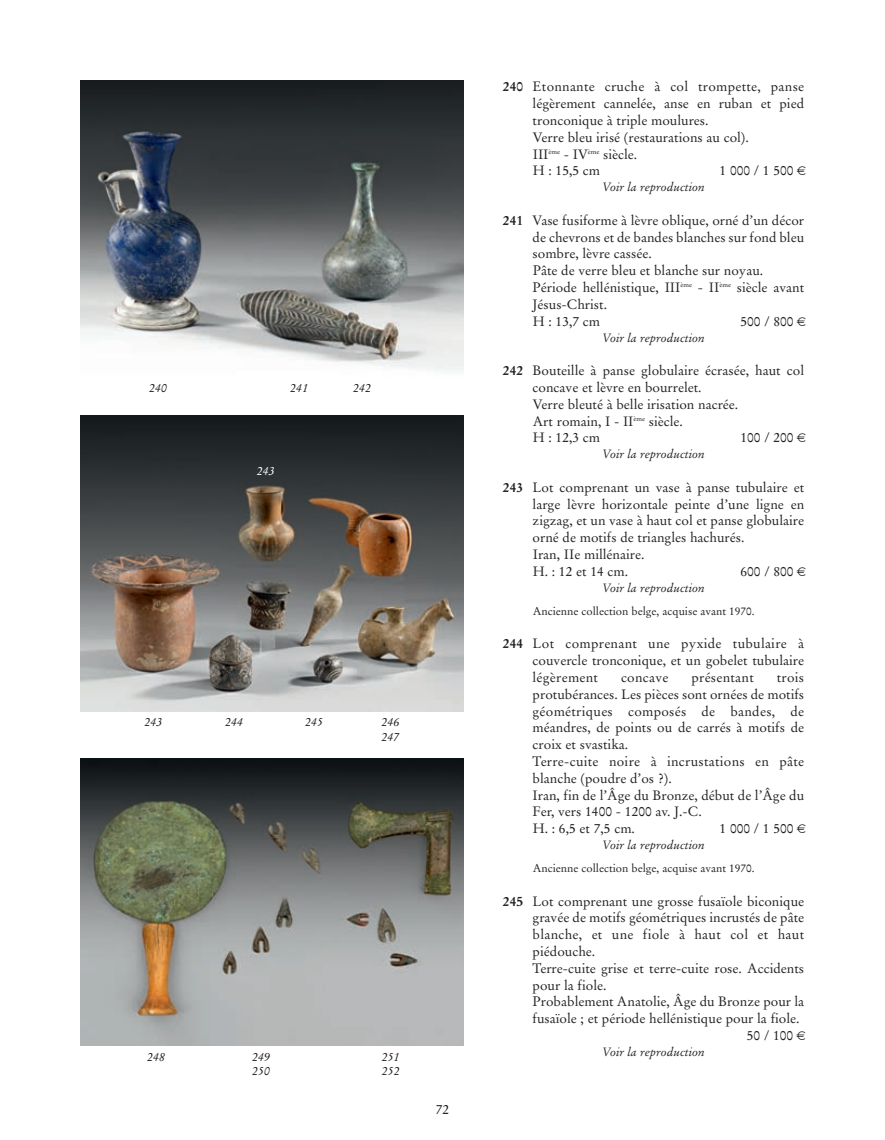
<style>
.page{position:relative;width:885px;height:1140px;background:#fff}
.page>*{position:absolute;margin:0;border:0;box-sizing:border-box;transform-origin:0 0}
.t1{font:13.5px/16.8px "Stempel Garamond";color:#231f20}
.t2{font:13.5px "Stempel Garamond";letter-spacing:.02em;color:#231f20}
.t3{font:italic 12px/14.2px "Stempel Garamond";color:#231f20}
.t4{font:italic 12px "Stempel Garamond";color:#fff}
.t5{font:11.25px "Stempel Garamond";color:#231f20}
.s1{font-weight:700}
</style>
<div class="page">
<img style="left:81px;top:81px;width:382px;height:290px">
<img style="left:81px;top:415px;width:382px;height:296px">
<img style="left:81px;top:758px;width:382px;height:287px">
<p class="t3" style="left:149px;top:381px;width:19px">240</p>
<p class="t3" style="left:290px;top:381px;width:19px">241</p>
<p class="t3" style="left:353px;top:381px;width:19px">242</p>
<p class="t4" style="left:257px;top:463px;width:19px">243</p>
<p class="t3" style="left:144px;top:715px;width:20px">243</p>
<p class="t3" style="left:225px;top:715px;width:19px">244</p>
<p class="t3" style="left:305px;top:715px;width:19px">245</p>
<p class="t3" style="left:381px;top:715px;width:20px">246<br>247</p>
<p class="t3" style="left:147px;top:1049px;width:19px">248</p>
<p class="t3" style="left:252px;top:1049px;width:19px">249</p>
<p class="t3" style="left:381px;top:1049px;width:19px">251</p>
<p class="t3" style="left:252px;top:1063px;width:19px">250</p>
<p class="t3" style="left:381px;top:1063px;width:19px">252</p>
<p class="t1" style="left:435px;top:1100px;width:15px">72</p>
<p class="t1" style="left:532px;top:78px;width:273px;text-indent:-30px"><span class="s1">240</span> Etonnante cruche à col trompette, panse légèrement cannelée, anse en ruban et pied tronconique à triple moulures.<br>Verre bleu irisé (restaurations au col).<br>III<sup>ème</sup> - IV<sup>ème</sup> siècle.<br>H : 15,5 cm</p>
<p class="t1" style="left:719px;top:162px;width:76px">1 000 / 1 500</p>
<p class="t3" style="left:602px;top:180px;width:104px">Voir la reproduction</p>
<p class="t1" style="left:532px;top:212px;width:273px;text-indent:-30px"><span class="s1">241</span> Vase fusiforme à lèvre oblique, orné d’un décor de chevrons et de bandes blanches sur fond bleu sombre, lèvre cassée.<br>Pâte de verre bleu et blanche sur noyau.<br>Période hellénistique, III<sup>ème</sup> - II<sup>ème</sup> siècle avant Jésus-Christ.<br>H : 13,7 cm</p>
<p class="t1" style="left:740px;top:312px;width:55px">500 / 800</p>
<p class="t3" style="left:602px;top:330px;width:104px">Voir la reproduction</p>
<p class="t1" style="left:532px;top:362px;width:273px;text-indent:-30px"><span class="s1">242</span> Bouteille à panse globulaire écrasée, haut col concave et lèvre en bourrelet.<br>Verre bleuté à belle irisation nacrée.<br>Art romain, I - II<sup>ème</sup> siècle.<br>H : 12,3 cm</p>
<p class="t1" style="left:740px;top:429px;width:55px">100 / 200</p>
<p class="t3" style="left:602px;top:447px;width:104px">Voir la reproduction</p>
<p class="t1" style="left:532px;top:479px;width:273px;text-indent:-30px"><span class="s1">243</span> Lot comprenant un vase à panse tubulaire et large lèvre horizontale peinte d’une ligne en zigzag, et un vase à haut col et panse globulaire orné de motifs de triangles hachurés.<br>Iran, IIe millénaire.<br>H. : 12 et 14 cm.</p>
<p class="t1" style="left:740px;top:563px;width:55px">600 / 800</p>
<p class="t3" style="left:602px;top:580px;width:104px">Voir la reproduction</p>
<p class="t5" style="left:532px;top:604px;width:223px">Ancienne collection belge, acquise avant 1970.</p>
<p class="t1" style="left:532px;top:635px;width:273px;text-align:justify;text-indent:-30px"><span class="s1">244</span> Lot comprenant une pyxide tubulaire à couvercle tronconique, et un gobelet tubulaire légèrement</p>
<p class="t1" style="left:532px;top:669px;width:273px;text-indent:244px">trois protubérances. Les pièces sont ornées de motifs géométriques composés de bandes, de méandres, de points ou de carrés à motifs de croix et svastika.<br>Terre-cuite noire à incrustations en pâte blanche (poudre d’os ?).<br>Iran, fin de l’Âge du Bronze, début de l’Âge du<br>Fer, vers 1400 - 1200 av. J.-C.<br>H. : 6,5 et 7,5 cm.</p>
<p class="t2" style="left:621px;top:669px;width:49px">concave</p>
<p class="t2" style="left:691px;top:669px;width:64px">présentant</p>
<p class="t1" style="left:719px;top:820px;width:76px">1 000 / 1 500</p>
<p class="t3" style="left:602px;top:837px;width:104px">Voir la reproduction</p>
<p class="t5" style="left:532px;top:861px;width:223px">Ancienne collection belge, acquise avant 1970.</p>
<p class="t1" style="left:503px;top:892px;width:302px"><span class="s1">245</span> Lot comprenant une grosse fusaïole biconique</p>
<p class="t1" style="left:532px;top:909px;width:273px">gravée de motifs géométriques incrustés de pâte</p>
<p class="t2" style="left:532px;top:926px;width:273px">blanche, et une fiole à haut col et haut</p>
<p class="t1" style="left:532px;top:943px;width:64px">piédouche.</p>
<p class="t1" style="left:532px;top:959px;width:273px">Terre-cuite grise et terre-cuite rose. Accidents</p>
<p class="t1" style="left:532px;top:976px;width:75px">pour la fiole.</p>
<p class="t1" style="left:532px;top:993px;width:273px">Probablement Anatolie, Âge du Bronze pour la</p>
<p class="t1" style="left:532px;top:1010px;width:268px">fusaïole ; et période hellénistique pour la fiole.</p>
<p class="t1" style="left:746px;top:1027px;width:48px">50 / 100</p>
<p class="t3" style="left:602px;top:1044px;width:104px">Voir la reproduction</p>
</div>
